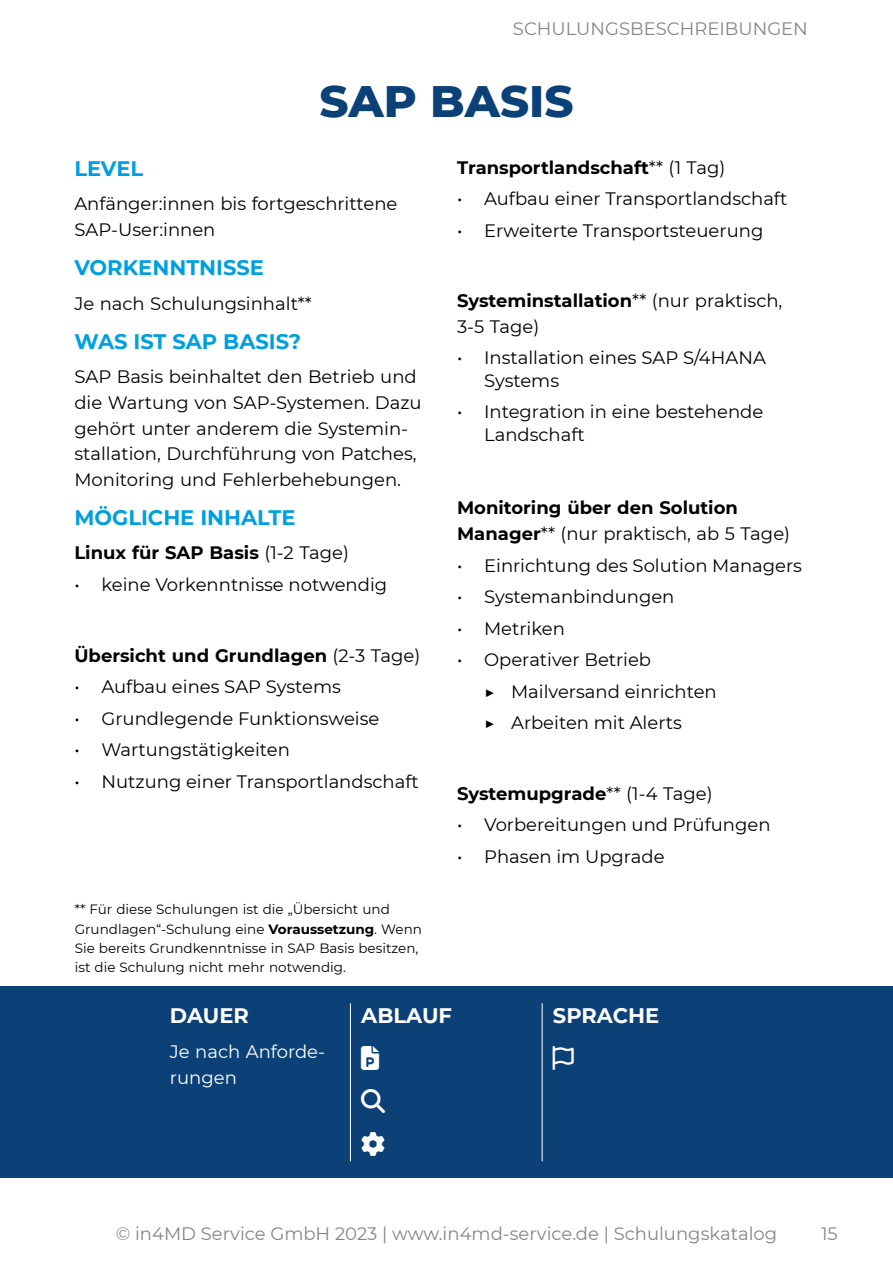
<style>
.page{position:relative;width:893px;height:1263px;background:#fff}
.page>*{position:absolute;margin:0;border:0;box-sizing:border-box;transform-origin:0 0}
.t1{font:800 45px "Montserrat";color:#0c4178}
.t2{font:700 21px "Montserrat";color:#009fdf}
.t3{font:700 21px "Montserrat";color:#fff}
.t4{font:18px/25.7px "Montserrat";color:#000}
.t5{font:700 18px/25.7px "Montserrat";color:#000}
.t6{font:18px "Montserrat";color:#868685}
.t7{font:18px/25.7px "Montserrat";color:#fff}
.t8{font:13.5px/19.2px "Montserrat";color:#000}
.s1{font-weight:400}
.s2{font-weight:700}
</style>
<div class="page">
<div style="left:0;top:986px;width:893px;height:192px;background:#0c4178"></div>
<hr style="left:350px;top:1003px;width:1px;height:158px;background:#fff">
<hr style="left:542px;top:1003px;width:1px;height:158px;background:#fff">
<p class="t6" style="left:513px;top:17px;width:296px">SCHULUNGSBESCHREIBUNGEN</p>
<h1 class="t1" style="left:319px;top:74px;width:256px">SAP BASIS</h1>
<p class="t2" style="left:74px;top:155px;width:70px">LEVEL</p>
<p class="t4" style="left:74px;top:191px;width:325px">Anfänger:innen bis fortgeschrittene<br>SAP-User:innen</p>
<p class="t2" style="left:74px;top:255px;width:191px">VORKENNTNISSE</p>
<p class="t4" style="left:74px;top:290px;width:239px">Je nach Schulungsinhalt**</p>
<p class="t2" style="left:74px;top:328px;width:228px">WAS IST SAP BASIS?</p>
<p class="t4" style="left:74px;top:364px;width:349px">SAP Basis beinhaltet den Betrieb und die Wartung von SAP-Systemen. Dazu gehört unter anderem die Systemin‐ stallation, Durchführung von Patches, Monitoring und Fehlerbehebungen.</p>
<p class="t2" style="left:74px;top:504px;width:223px">MÖGLICHE INHALTE</p>
<p class="t5" style="left:74px;top:540px;width:276px">Linux für SAP Basis <span class="s1">(1-2 Tage)</span></p>
<p class="t4" style="left:74px;top:572px;width:314px">• keine Vorkenntnisse notwendig</p>
<p class="t5" style="left:74px;top:642px;width:347px">Übersicht und Grundlagen <span class="s1">(2-3 Tage)</span></p>
<p class="t4" style="left:74px;top:674px;width:268px">• Aufbau eines SAP Systems</p>
<p class="t4" style="left:74px;top:705px;width:306px">• Grundlegende Funktionsweise</p>
<p class="t4" style="left:74px;top:737px;width:217px">• Wartungstätigkeiten</p>
<p class="t4" style="left:74px;top:768px;width:346px">• Nutzung einer Transportlandschaft</p>
<p class="t8" style="left:75px;top:900px;width:349px">** Für diese Schulungen ist die „Übersicht und Grundlagen“-Schulung eine <span class="s2">Voraussetzung</span>. Wenn Sie bereits Grundkenntnisse in SAP Basis besitzen, ist die Schulung nicht mehr notwendig.</p>
<p class="t5" style="left:457px;top:154px;width:270px">Transportlandschaft<span class="s1">** (1 Tag)</span></p>
<p class="t4" style="left:457px;top:186px;width:332px">• Aufbau einer Transportlandschaft</p>
<p class="t4" style="left:457px;top:217px;width:308px">• Erweiterte Transportsteuerung</p>
<p class="t4" style="left:457px;top:288px;width:327px"><span class="s2">Systeminstallation</span>** (nur praktisch,<br>3-5 Tage)</p>
<p class="t4" style="left:484px;top:347px;width:283px;line-height:22.5px;text-indent:-27px">• Installation eines SAP S/4HANA<br>Systems</p>
<p class="t4" style="left:484px;top:401px;width:281px;line-height:22.5px;text-indent:-27px">• Integration in eine bestehende<br>Landschaft</p>
<p class="t5" style="left:457px;top:495px;width:334px">Monitoring über den Solution<br>Manager<span class="s1">** (nur praktisch, ab 5 Tage)</span></p>
<p class="t4" style="left:457px;top:552px;width:346px">• Einrichtung des Solution Managers</p>
<p class="t4" style="left:457px;top:584px;width:219px">• Systemanbindungen</p>
<p class="t4" style="left:457px;top:615px;width:109px">• Metriken</p>
<p class="t4" style="left:484px;top:644px;width:234px;line-height:31.5px;text-indent:-27px">• Operativer Betrieb<br>▶ Mailversand einrichten ▶ Arbeiten mit Alerts</p>
<p class="t5" style="left:457px;top:780px;width:257px">Systemupgrade<span class="s1">** (1-4 Tage)</span></p>
<p class="t4" style="left:457px;top:812px;width:315px">• Vorbereitungen und Prüfungen</p>
<p class="t4" style="left:457px;top:843px;width:209px">• Phasen im Upgrade</p>
<p class="t3" style="left:170px;top:1003px;width:80px">DAUER</p>
<p class="t7" style="left:170px;top:1039px;width:157px">Je nach Anforde‐ rungen</p>
<p class="t3" style="left:361px;top:1003px;width:92px">ABLAUF</p>
<p class="t3" style="left:553px;top:1003px;width:108px">SPRACHE</p>
<p class="t6" style="left:116px;top:1223px;width:663px">© in4MD Service GmbH 2023 | www.in4md-service.de | Schulungskatalog</p>
<p class="t6" style="left:821px;top:1223px;width:18px">15</p>
</div>
